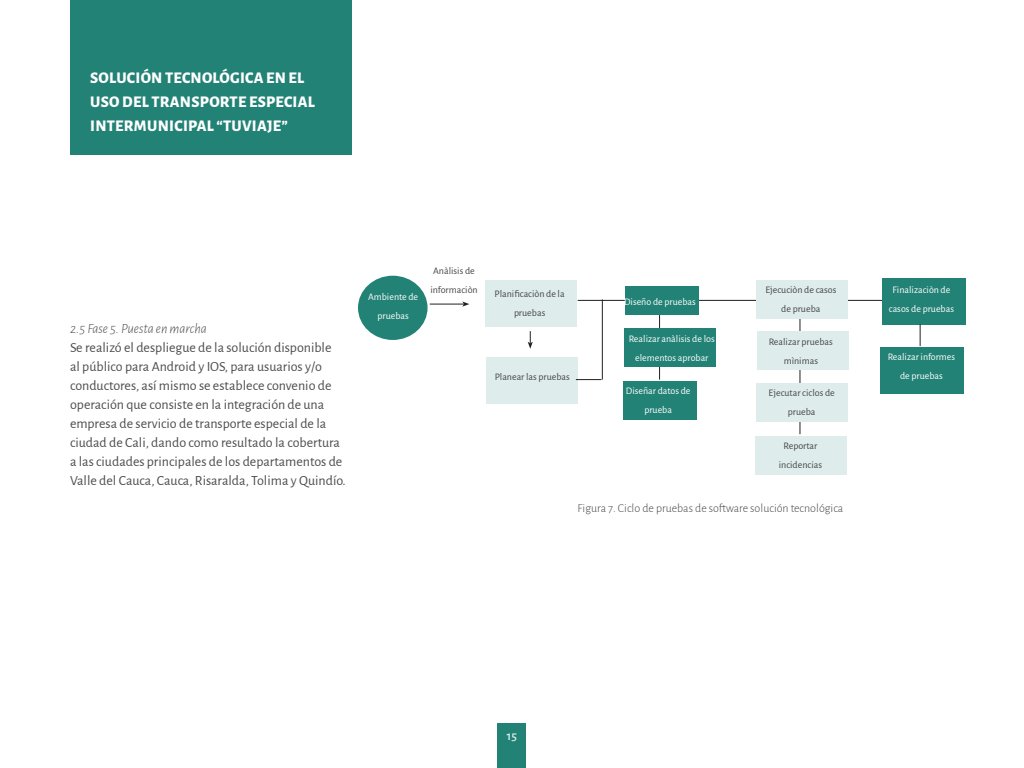
<style>
.page{position:relative;width:1024px;height:768px;background:#fff}
.page>*{position:absolute;margin:0;border:0;box-sizing:border-box;transform-origin:0 0}
.Cuerpo_de_texto{font:800 16px/24px "Alegreya Sans";letter-spacing:.02em;color:#fff}
.Cuerpo_de_texto-2{font:14px/19px "Alegreya Sans";color:#4b4c4d}
.Cuerpo_de_texto-3{font:italic 300 14px "Alegreya Sans";color:#4b4c4d}
.t1{font:500 13px "Alegreya Sans";color:#e9f3f1}
.Cuerpo_de_texto-4{font:300 12px "Alegreya Sans";color:#454647}
.Cuerpo_de_texto-5{font:10px/19px "Alegreya Sans";color:#454647;text-align:center}
.Cuerpo_de_texto-6{font:10px/19px "Alegreya Sans";color:#fff;text-align:center}
</style>
<div class="page">
<div style="left:498px;top:723px;width:28px;height:45px;background:#238276"></div>
<hr style="left:578px;top:300px;width:304px;height:1px;background:#231f20">
<hr style="left:659px;top:314px;width:1px;height:66px;background:#231f20">
<hr style="left:799px;top:317px;width:1px;height:117px;background:#231f20">
<div style="left:358px;top:276px;width:70px;height:64px;background:#238276;border-radius:50%"></div>
<div style="left:486px;top:281px;width:91px;height:46px;background:#deeceb"></div>
<div style="left:487px;top:357px;width:91px;height:46px;background:#deeceb"></div>
<div style="left:625px;top:287px;width:74px;height:28px;background:#238276"></div>
<div style="left:624px;top:328px;width:91px;height:39px;background:#238276"></div>
<div style="left:623px;top:381px;width:74px;height:39px;background:#238276"></div>
<div style="left:756px;top:280px;width:92px;height:38px;background:#deeceb"></div>
<div style="left:757px;top:332px;width:91px;height:38px;background:#deeceb"></div>
<div style="left:756px;top:384px;width:92px;height:38px;background:#deeceb"></div>
<div style="left:755px;top:436px;width:92px;height:39px;background:#deeceb"></div>
<div style="left:882px;top:278px;width:84px;height:47px;background:#238276"></div>
<div style="left:880px;top:347px;width:84px;height:47px;background:#238276"></div>
<div style="left:70px;top:0;width:281px;height:155px;background:#238276"></div>
<hr style="left:430px;top:304px;width:34px;height:1px;background:#231f20">
<svg style="left:462px;top:302px;width:7px;height:5px"></svg>
<svg style="left:528px;top:331px;width:5px;height:18px"></svg>
<hr style="left:602px;top:299px;width:1px;height:81px;background:#231f20">
<svg style="left:576px;top:379px;width:25px;height:1px"></svg>
<svg style="left:920px;top:324px;width:1px;height:22px"></svg>
<p class="Cuerpo_de_texto" style="left:90px;top:64px;width:226px">SOLUCIÓN TECNOLÓGICA EN EL<br>USO DEL TRANSPORTE ESPECIAL<br>INTERMUNICIPAL “TUVIAJE”</p>
<p class="Cuerpo_de_texto-3" style="left:70px;top:319px;width:138px">2.5 Fase 5. Puesta en marcha</p>
<p class="Cuerpo_de_texto-2" style="left:70px;top:337px;width:277px">Se realizó el despliegue de la solución disponible<br>al público para Android y IOS, para usuarios y/o conductores, así mismo se establece convenio de operación que consiste en la integración de una empresa de servicio de transporte especial de la ciudad de Cali, dando como resultado la cobertura a las ciudades principales de los departamentos de Valle del Cauca, Cauca, Risaralda, Tolima y Quindío.</p>
<p class="Cuerpo_de_texto-6" style="left:368px;top:286px;width:52px">Ambiente de pruebas</p>
<p class="Cuerpo_de_texto-5" style="left:430px;top:261px;width:49px;text-align:left">Anàlisis de informaciòn</p>
<p class="Cuerpo_de_texto-5" style="left:495px;top:284px;width:72px">Planificaciòn de la pruebas</p>
<p class="Cuerpo_de_texto-5" style="left:495px;top:366px;width:77px">Planear las pruebas</p>
<p class="Cuerpo_de_texto-6" style="left:624px;top:292px;width:73px">Diseño de pruebas</p>
<p class="Cuerpo_de_texto-6" style="left:629px;top:329px;width:88px">Realizar anàlisis de los elementos aprobar</p>
<p class="Cuerpo_de_texto-6" style="left:626px;top:381px;width:66px">Diseñar datos de prueba</p>
<p class="Cuerpo_de_texto-5" style="left:765px;top:279px;width:73px">Ejecuciòn de casos de prueba</p>
<p class="Cuerpo_de_texto-5" style="left:769px;top:332px;width:66px">Realizar pruebas mìnimas</p>
<p class="Cuerpo_de_texto-5" style="left:769px;top:383px;width:68px">Ejecutar ciclos de prueba</p>
<p class="Cuerpo_de_texto-5" style="left:779px;top:436px;width:45px">Reportar incidencias</p>
<p class="Cuerpo_de_texto-4" style="left:578px;top:500px;width:267px">Figura 7. Ciclo de pruebas de software solución tecnológica</p>
<p class="Cuerpo_de_texto-6" style="left:889px;top:279px;width:67px">Finalizaciòn de casos de pruebas</p>
<p class="Cuerpo_de_texto-6" style="left:888px;top:347px;width:69px">Realizar informes de pruebas</p>
<p class="t1" style="left:507px;top:727px;width:12px">15</p>
</div>
